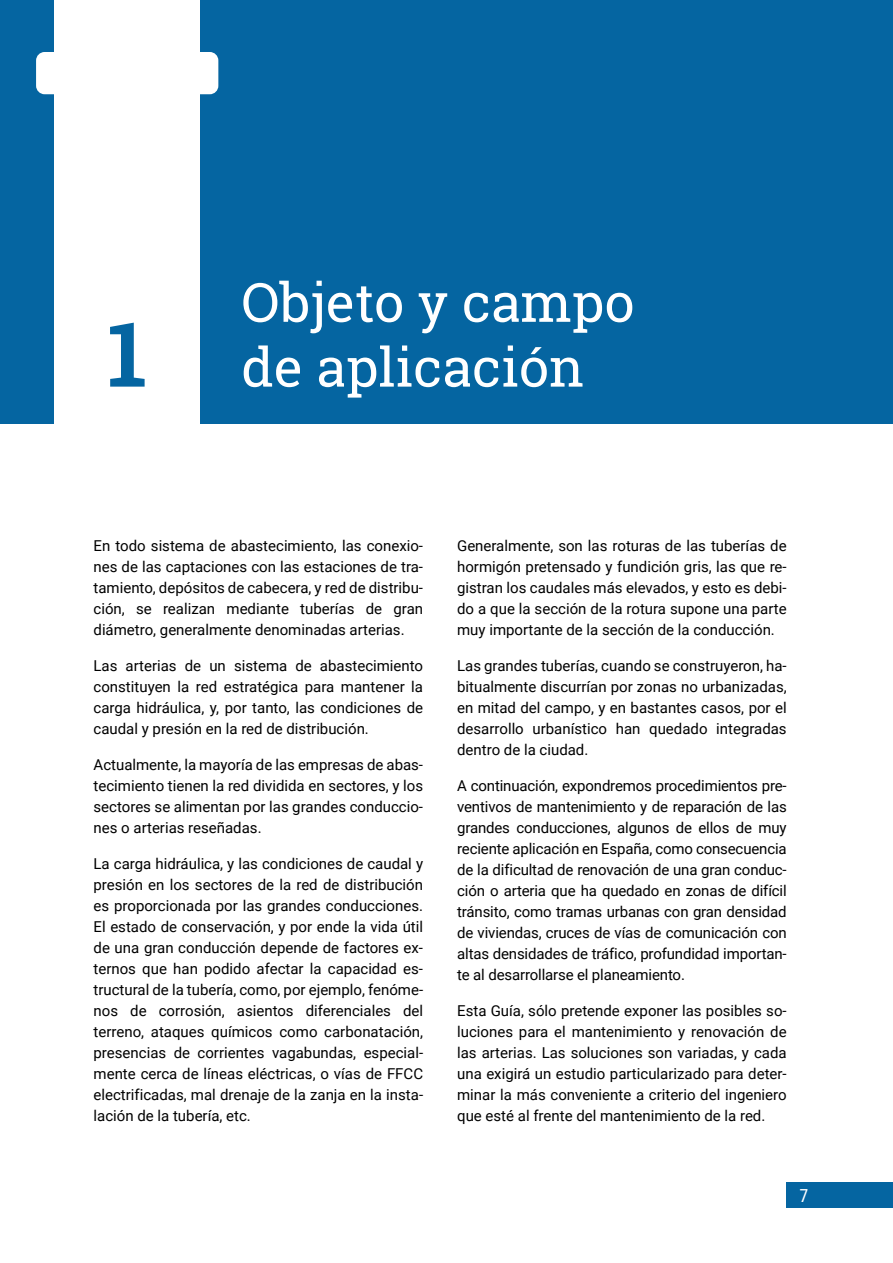
<style>
.page{position:relative;width:893px;height:1263px;background:#fff}
.page>*{position:absolute;margin:0;border:0;box-sizing:border-box;transform-origin:0 0}
.t1{font:54px/64.8px "Roboto Slab";color:#fff}
.t2{font:18px "Roboto Condensed";color:#fff}
.t3{font:15px/21px "Roboto";color:#000;text-align:justify}
.s1{font-weight:700;font-size:90px;color:#0565a1}
</style>
<div class="page">
<div style="left:787px;top:1182px;width:106px;height:26px;background:#0565a1"></div>
<div style="left:0;top:0;width:893px;height:423px;background:#0565a1"></div>
<div style="left:54px;top:0;width:146px;height:434px;background:#fff"></div>
<div style="left:36px;top:52px;width:182px;height:42px;background:#fff;border-radius:9px"></div>
<h1 class="t1" style="left:107px;top:269px;width:529px;text-indent:134px">Objeto y campo<br><span class="s1">1</span> de aplicación</h1>
<p class="t3" style="left:94px;top:535px;width:331px">En todo sistema de abastecimiento, las conexio&shy;nes de las captaciones con las estaciones de tra&shy;tamiento, depósitos de cabecera, y red de distribu&shy;ción, se realizan mediante tuberías de gran diámetro, generalmente denominadas arterias.</p>
<p class="t3" style="left:94px;top:654px;width:331px">Las arterias de un sistema de abastecimiento constituyen la red estratégica para mantener la carga hidráulica, y, por tanto, las condiciones de caudal y presión en la red de distribución.</p>
<p class="t3" style="left:94px;top:753px;width:331px">Actualmente, la mayoría de las empresas de abas&shy;tecimiento tienen la red dividida en sectores, y los sectores se alimentan por las grandes conduccio&shy;nes o arterias reseñadas.</p>
<p class="t3" style="left:94px;top:852px;width:331px">La carga hidráulica, y las condiciones de caudal y presión en los sectores de la red de distribución es proporcionada por las grandes conducciones.<br>El estado de conservación, y por ende la vida útil de una gran conducción depende de factores ex&shy;ternos que han podido afectar la capacidad es&shy;tructural de la tubería, como, por ejemplo, fenóme&shy;nos de corrosión, asientos diferenciales del terreno, ataques químicos como carbonatación, presencias de corrientes vagabundas, especial&shy;mente cerca de líneas eléctricas, o vías de FFCC electrificadas, mal drenaje de la zanja en la insta&shy;lación de la tubería, etc.</p>
<p class="t3" style="left:457px;top:535px;width:331px">Generalmente, son las roturas de las tuberías de hormigón pretensado y fundición gris, las que re&shy;gistran los caudales más elevados, y esto es debi&shy;do a que la sección de la rotura supone una parte muy importante de la sección de la conducción.</p>
<p class="t3" style="left:457px;top:654px;width:331px">Las grandes tuberías, cuando se construyeron, ha&shy;bitualmente discurrían por zonas no urbanizadas, en mitad del campo, y en bastantes casos, por el desarrollo urbanístico han quedado integradas dentro de la ciudad.</p>
<p class="t3" style="left:457px;top:774px;width:331px">A continuación, expondremos procedimientos pre&shy;ventivos de mantenimiento y de reparación de las grandes conducciones, algunos de ellos de muy reciente aplicación en España, como consecuencia de la dificultad de renovación de una gran conduc&shy;ción o arteria que ha quedado en zonas de difícil tránsito, como tramas urbanas con gran densidad de viviendas, cruces de vías de comunicación con altas densidades de tráfico, profundidad importan&shy;te al desarrollarse el planeamiento.</p>
<p class="t3" style="left:457px;top:999px;width:331px">Esta Guía, sólo pretende exponer las posibles so&shy;luciones para el mantenimiento y renovación de las arterias. Las soluciones son variadas, y cada una exigirá un estudio particularizado para deter&shy;minar la más conveniente a criterio del ingeniero que esté al frente del mantenimiento de la red.</p>
<p class="t2" style="left:799px;top:1183px;width:10px">7</p>
</div>
